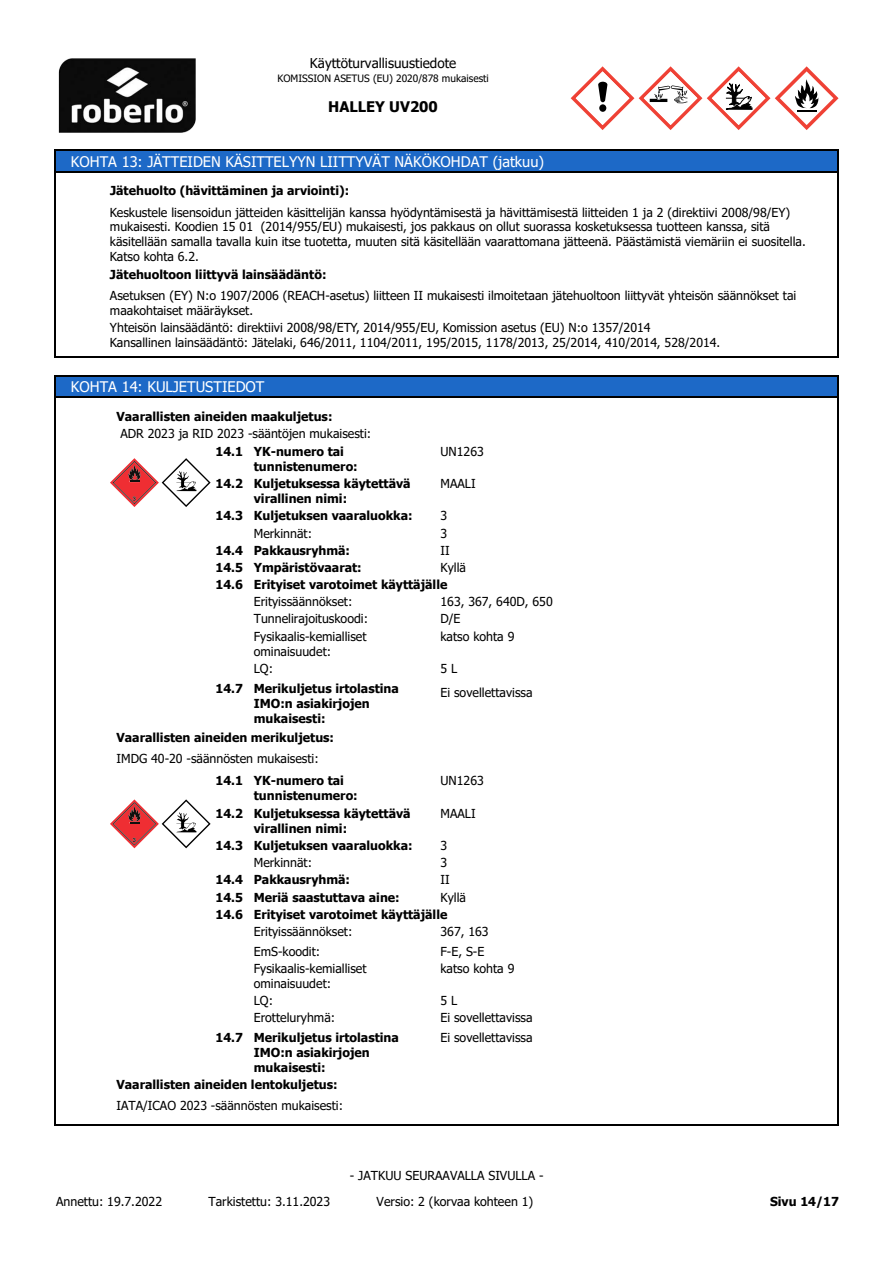
<style>
.page{position:relative;width:893px;height:1263px;background:#fff}
.page>*{position:absolute;margin:0;border:0;box-sizing:border-box;transform-origin:0 0}
.t1{font:14.7px "Tahoma";color:#fff}
.t2{font:700 14.7px "Tahoma";color:#000}
.t3{font:13.5px "Tahoma";color:#000}
.t4{font:12.3px/15px "Tahoma";color:#000}
.t5{font:700 12.3px/15px "Tahoma";color:#000}
.t6{font:10.2px "Tahoma";color:#000}
.s1{font-weight:700}
</style>
<div class="page">
<img style="left:58px;top:58px;width:138px;height:75px">
<svg style="left:571px;top:66px;width:267px;height:64px"></svg>
<div style="left:71px;top:150px;width:768px;height:23px;background:#1d69c7"></div>
<hr style="left:71px;top:150px;width:768px;height:1px;background:#000">
<hr style="left:71px;top:172px;width:768px;height:1px;background:#000">
<svg style="left:54px;top:150px;width:17px;height:54px"></svg>
<svg style="left:838px;top:151px;width:1px;height:53px"></svg>
<hr style="left:54px;top:204px;width:1px;height:62px;background:#000">
<hr style="left:838px;top:204px;width:1px;height:62px;background:#000">
<svg style="left:54px;top:266px;width:1px;height:21px"></svg>
<svg style="left:838px;top:266px;width:1px;height:21px"></svg>
<hr style="left:54px;top:287px;width:1px;height:32px;background:#000">
<hr style="left:838px;top:287px;width:1px;height:32px;background:#000">
<hr style="left:54px;top:319px;width:1px;height:33px;background:#000">
<hr style="left:838px;top:319px;width:1px;height:33px;background:#000">
<hr style="left:54px;top:357px;width:785px;height:1px;background:#000">
<div style="left:71px;top:375px;width:768px;height:23px;background:#1d69c7"></div>
<hr style="left:71px;top:375px;width:768px;height:1px;background:#000">
<hr style="left:71px;top:397px;width:768px;height:1px;background:#000">
<svg style="left:54px;top:375px;width:17px;height:68px"></svg>
<svg style="left:838px;top:376px;width:1px;height:67px"></svg>
<svg style="left:110px;top:458px;width:101px;height:49px"></svg>
<hr style="left:54px;top:443px;width:1px;height:286px;background:#000">
<hr style="left:838px;top:443px;width:1px;height:286px;background:#000">
<svg style="left:54px;top:729px;width:1px;height:43px"></svg>
<svg style="left:838px;top:729px;width:1px;height:43px"></svg>
<svg style="left:110px;top:799px;width:101px;height:49px"></svg>
<hr style="left:54px;top:772px;width:1px;height:304px;background:#000">
<hr style="left:838px;top:772px;width:1px;height:304px;background:#000">
<svg style="left:54px;top:1076px;width:1px;height:48px"></svg>
<svg style="left:838px;top:1076px;width:1px;height:48px"></svg>
<hr style="left:54px;top:1124px;width:785px;height:1px;background:#000">
<p class="t3" style="left:310px;top:54px;width:148px">Käyttöturvallisuustiedote</p>
<p class="t6" style="left:277px;top:71px;width:213px">KOMISSION ASETUS (EU) 2020/878 mukaisesti</p>
<p class="t2" style="left:328px;top:96px;width:111px">HALLEY UV200</p>
<p class="t1" style="left:71px;top:152px;width:475px">KOHTA 13: JÄTTEIDEN KÄSITTELYYN LIITTYVÄT NÄKÖKOHDAT (jatkuu)</p>
<p class="t4" style="left:110px;top:181px;width:682px;line-height:21.3px"><span class="s1">Jätehuolto (hävittäminen ja arviointi):<br></span>Keskustele lisensoidun jätteiden käsittelijän kanssa hyödyntämisestä ja hävittämisestä liitteiden 1 ja 2 (direktiivi 2008/98/EY)</p>
<p class="t4" style="left:110px;top:220px;width:697px">mukaisesti. Koodien 15 01 (2014/955/EU) mukaisesti, jos pakkaus on ollut suorassa kosketuksessa tuotteen kanssa, sitä käsitellään samalla tavalla kuin itse tuotetta, muuten sitä käsitellään vaarattomana jätteenä. Päästämistä viemäriin ei suositella.<br>Katso kohta 6.2.</p>
<p class="t4" style="left:110px;top:264px;width:688px;line-height:21.3px"><span class="s1">Jätehuoltoon liittyvä lainsäädäntö:<br></span>Asetuksen (EY) N:o 1907/2006 (REACH-asetus) liitteen II mukaisesti ilmoitetaan jätehuoltoon liittyvät yhteisön säännökset tai</p>
<p class="t4" style="left:110px;top:302px;width:542px;line-height:17.2px">maakohtaiset määräykset.<br>Yhteisön lainsäädäntö: direktiivi 2008/98/ETY, 2014/955/EU, Komission asetus (EU) N:o 1357/2014</p>
<p class="t4" style="left:110px;top:336px;width:612px">Kansallinen lainsäädäntö: Jätelaki, 646/2011, 1104/2011, 195/2015, 1178/2013, 25/2014, 410/2014, 528/2014.</p>
<p class="t1" style="left:71px;top:377px;width:195px">KOHTA 14: KULJETUSTIEDOT</p>
<p class="t5" style="left:117px;top:409px;width:217px">Vaarallisten aineiden maakuljetus:</p>
<p class="t4" style="left:120px;top:426px;width:252px">ADR 2023 ja RID 2023 -sääntöjen mukaisesti:</p>
<p class="t5" style="left:216px;top:445px;width:130px">14.1 YK-numero tai</p>
<p class="t5" style="left:254px;top:460px;width:106px">tunnistenumero:</p>
<p class="t4" style="left:440px;top:445px;width:45px">UN1263</p>
<p class="t5" style="left:254px;top:477px;width:158px;text-indent:-38px">14.2 Kuljetuksessa käytettävä virallinen nimi:</p>
<p class="t4" style="left:440px;top:477px;width:37px">MAALI</p>
<p class="t5" style="left:216px;top:509px;width:199px">14.3 Kuljetuksen vaaraluokka:</p>
<p class="t4" style="left:440px;top:509px;width:8px">3</p>
<p class="t4" style="left:254px;top:526px;width:60px">Merkinnät:</p>
<p class="t4" style="left:440px;top:526px;width:8px">3</p>
<p class="t5" style="left:216px;top:543px;width:136px">14.4 Pakkausryhmä:</p>
<p class="t4" style="left:440px;top:543px;width:11px">II</p>
<p class="t5" style="left:216px;top:560px;width:148px">14.5 Ympäristövaarat:</p>
<p class="t4" style="left:440px;top:561px;width:27px">Kyllä</p>
<p class="t5" style="left:216px;top:578px;width:233px">14.6 Erityiset varotoimet käyttäjälle</p>
<p class="t4" style="left:254px;top:595px;width:100px">Erityissäännökset:</p>
<p class="t4" style="left:440px;top:595px;width:114px">163, 367, 640D, 650</p>
<p class="t4" style="left:254px;top:612px;width:116px">Tunnelirajoituskoodi:</p>
<p class="t4" style="left:440px;top:612px;width:22px">D/E</p>
<p class="t4" style="left:254px;top:630px;width:114px">Fysikaalis-kemialliset ominaisuudet:</p>
<p class="t4" style="left:440px;top:630px;width:75px">katso kohta 9</p>
<p class="t4" style="left:254px;top:662px;width:21px">LQ:</p>
<p class="t4" style="left:440px;top:662px;width:18px">5 L</p>
<p class="t5" style="left:254px;top:681px;width:147px;text-indent:-38px">14.7 Merikuljetus irtolastina<br>IMO:n asiakirjojen mukaisesti:</p>
<p class="t4" style="left:440px;top:685px;width:94px">Ei sovellettavissa</p>
<p class="t5" style="left:117px;top:730px;width:219px">Vaarallisten aineiden merikuljetus:</p>
<p class="t4" style="left:117px;top:752px;width:204px">IMDG 40-20 -säännösten mukaisesti:</p>
<p class="t5" style="left:216px;top:774px;width:130px">14.1 YK-numero tai</p>
<p class="t5" style="left:254px;top:789px;width:106px">tunnistenumero:</p>
<p class="t4" style="left:440px;top:774px;width:45px">UN1263</p>
<p class="t5" style="left:254px;top:806px;width:158px;text-indent:-38px">14.2 Kuljetuksessa käytettävä virallinen nimi:</p>
<p class="t4" style="left:440px;top:806px;width:37px">MAALI</p>
<p class="t5" style="left:216px;top:838px;width:199px">14.3 Kuljetuksen vaaraluokka:</p>
<p class="t4" style="left:440px;top:838px;width:8px">3</p>
<p class="t4" style="left:254px;top:856px;width:60px">Merkinnät:</p>
<p class="t4" style="left:440px;top:856px;width:8px">3</p>
<p class="t5" style="left:216px;top:872px;width:136px">14.4 Pakkausryhmä:</p>
<p class="t4" style="left:440px;top:873px;width:11px">II</p>
<p class="t5" style="left:216px;top:890px;width:186px">14.5 Meriä saastuttava aine:</p>
<p class="t4" style="left:440px;top:891px;width:27px">Kyllä</p>
<p class="t5" style="left:216px;top:908px;width:233px">14.6 Erityiset varotoimet käyttäjälle</p>
<p class="t4" style="left:254px;top:925px;width:100px">Erityissäännökset:</p>
<p class="t4" style="left:440px;top:925px;width:50px">367, 163</p>
<p class="t4" style="left:254px;top:944px;width:68px">EmS-koodit:</p>
<p class="t4" style="left:440px;top:944px;width:45px">F-E, S-E</p>
<p class="t4" style="left:254px;top:962px;width:114px">Fysikaalis-kemialliset ominaisuudet:</p>
<p class="t4" style="left:440px;top:962px;width:75px">katso kohta 9</p>
<p class="t4" style="left:254px;top:994px;width:21px">LQ:</p>
<p class="t4" style="left:440px;top:994px;width:18px">5 L</p>
<p class="t4" style="left:254px;top:1011px;width:83px">Erotteluryhmä:</p>
<p class="t4" style="left:440px;top:1011px;width:94px">Ei sovellettavissa</p>
<p class="t5" style="left:254px;top:1030px;width:147px;text-indent:-38px">14.7 Merikuljetus irtolastina<br>IMO:n asiakirjojen mukaisesti:</p>
<p class="t4" style="left:440px;top:1030px;width:94px">Ei sovellettavissa</p>
<p class="t4" style="left:117px;top:1074px;width:228px;line-height:21.3px"><span class="s1">Vaarallisten aineiden lentokuljetus:<br></span>IATA/ICAO 2023 -säännösten mukaisesti:</p>
<p class="t4" style="left:350px;top:1169px;width:195px">- JATKUU SEURAAVALLA SIVULLA -</p>
<p class="t4" style="left:56px;top:1195px;width:107px">Annettu: 19.7.2022</p>
<p class="t4" style="left:209px;top:1195px;width:123px">Tarkistettu: 3.11.2023</p>
<p class="t4" style="left:377px;top:1195px;width:158px">Versio: 2 (korvaa kohteen 1)</p>
<p class="t5" style="left:770px;top:1195px;width:70px">Sivu 14/17</p>
</div>
